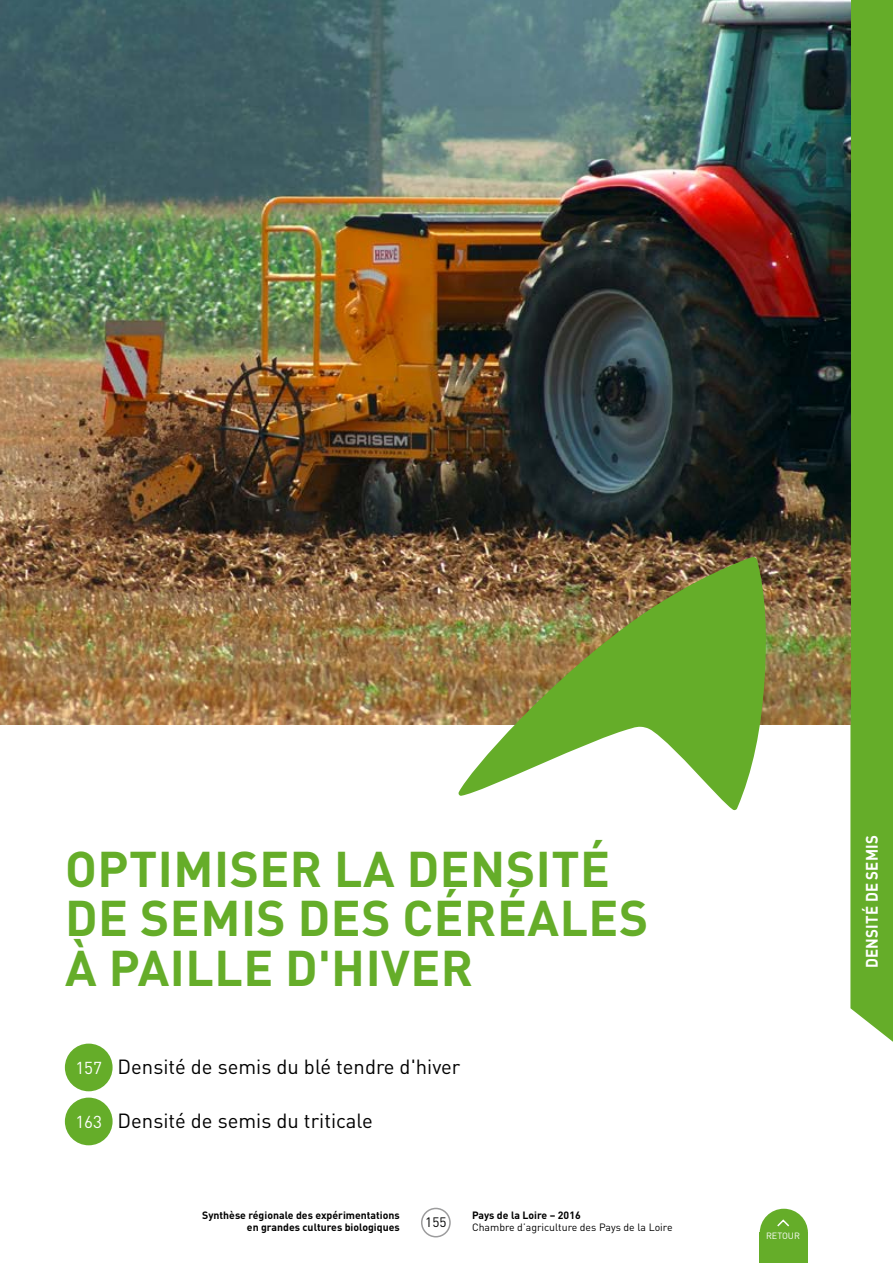
<style>
.page{position:relative;width:893px;height:1263px;background:#fff}
.page>*{position:absolute;margin:0;border:0;box-sizing:border-box;transform-origin:0 0}
.t1{font:700 49.5px "DIN Pro";letter-spacing:.01em;color:#65ad29}
.t2{font:20.25px "DIN Pro";color:#000}
.t3{font:17.1px "DIN Pro";color:#fff}
.t4{font:700 16.5px "DIN Pro";letter-spacing:.01em;color:#fff;scale:.91 1}
.t5{font:13.5px "DIN Pro";color:#000}
.t6{font:700 10.5px/12.6px "DIN Pro";color:#000;text-align:right}
.t7{font:10.5px "DIN Pro";color:#000}
.labeur{font:9px "DIN Pro";color:#fff}
</style>
<div class="page">
<div style="left:850px;top:0;width:43px;height:1042px;background:#65ad29"></div>
<div style="left:421px;top:1208px;width:30px;height:29px;border:2px solid #9c9c9d;border-radius:50%"></div>
<div style="left:65px;top:1043px;width:48px;height:48px;background:#65ad29;border-radius:50%"></div>
<div style="left:65px;top:1097px;width:48px;height:48px;background:#65ad29;border-radius:50%"></div>
<img style="left:0;top:0;width:851px;height:725px">
<img style="left:458px;top:557px;width:309px;height:253px">
<div style="left:760px;top:1233px;width:48px;height:30px;background:#65ad29"></div>
<div style="left:760px;top:1209px;width:48px;height:48px;background:#65ad29;border-radius:50%"></div>
<svg style="left:777px;top:1219px;width:13px;height:8px"></svg>
<p class="t1" style="left:65px;top:835px;width:546px">OPTIMISER LA DENSITÉ</p>
<p class="t1" style="left:65px;top:884px;width:585px">DE SEMIS DES CÉRÉALES</p>
<p class="t1" style="left:65px;top:934px;width:410px">À PAILLE D'HIVER</p>
<p class="t3" style="left:75px;top:1056px;width:28px">157</p>
<p class="t2" style="left:118px;top:1053px;width:344px">Densité de semis du blé tendre d'hiver</p>
<p class="t3" style="left:75px;top:1110px;width:28px">163</p>
<p class="t2" style="left:118px;top:1107px;width:257px">Densité de semis du triticale</p>
<p class="t6" style="left:202px;top:1208px;width:199px">Synthèse régionale des expérimentations en grandes cultures biologiques</p>
<p class="t6" style="left:472px;top:1208px;width:110px">Pays de la Loire – 2016</p>
<p class="t5" style="left:425px;top:1213px;width:23px">155</p>
<p class="t7" style="left:472px;top:1220px;width:202px">Chambre d’agriculture des Pays de la Loire</p>
<p class="t4" style="left:860px;top:968px;width:147px;rotate:-90deg">DENSITÉ DE SEMIS</p>
<p class="labeur" style="left:766px;top:1230px;width:35px">RETOUR</p>
</div>
